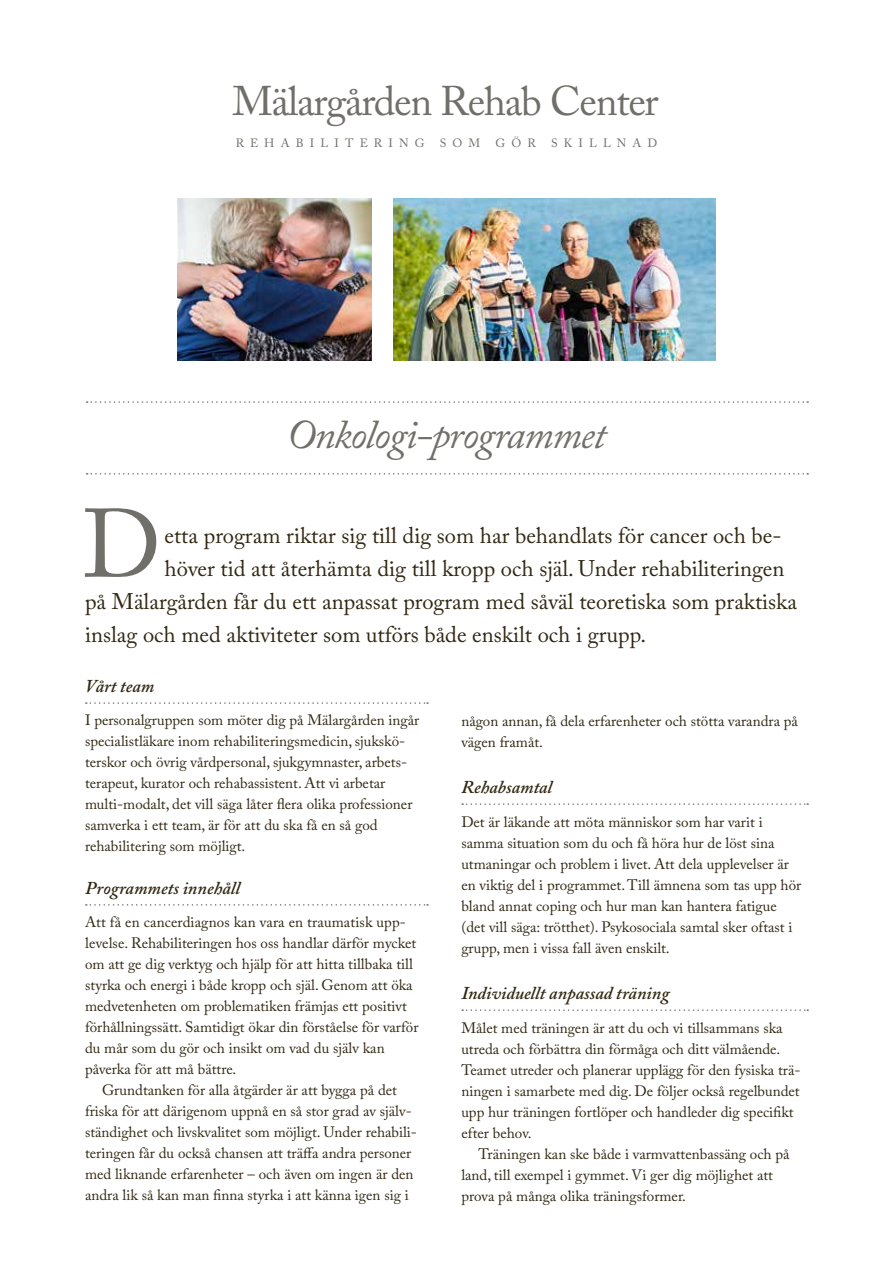
<style>
.page{position:relative;width:893px;height:1263px;background:#fff}
.page>*{position:absolute;margin:0;border:0;box-sizing:border-box;transform-origin:0 0}
.t1{font:96.15px "Adobe Caslon Pro";color:#716f69}
.t2{font:41.1px "Adobe Caslon Pro";letter-spacing:-.03em;color:#716f69}
.t3{font:italic 40.5px "Adobe Caslon Pro";letter-spacing:-.03em;color:#716f69}
.t4{font:22.5px "Adobe Caslon Pro";color:#312712}
.t5{font:italic 600 18px "Adobe Caslon Pro";color:#312712}
.t6{font:15px/21px "Adobe Caslon Pro";color:#312712}
.t7{font:12px "Adobe Caslon Pro";letter-spacing:.515em;color:#716f69}
</style>
<div class="page">
<svg style="left:86px;top:702px;width:342px;height:2px"></svg>
<svg style="left:86px;top:904px;width:342px;height:2px"></svg>
<svg style="left:462px;top:803px;width:346px;height:2px"></svg>
<svg style="left:462px;top:1009px;width:346px;height:2px"></svg>
<img style="left:394px;top:199px;width:322px;height:161px">
<img style="left:177px;top:199px;width:195px;height:161px">
<svg style="left:87px;top:473px;width:721px;height:2px"></svg>
<svg style="left:87px;top:401px;width:721px;height:2px"></svg>
<h2 class="t2" style="left:232px;top:77px;width:428px">Mälargården Rehab Center</h2>
<p class="t7" style="left:236px;top:136px;width:190px">REHABILITERING</p>
<p class="t7" style="left:440px;top:136px;width:42px">SOM</p>
<p class="t7" style="left:496px;top:136px;width:42px">GÖR</p>
<p class="t7" style="left:551px;top:136px;width:108px">SKILLNAD</p>
<h3 class="t3" style="left:287px;top:410px;width:321px">Onkologi-programmet</h3>
<h1 class="t1" style="left:82px;top:487px;width:80px">D</h1>
<h3 class="t4" style="left:165px;top:522px;width:618px">etta program riktar sig till dig som har behandlats för cancer och be-</h3>
<h3 class="t4" style="left:165px;top:555px;width:621px">höver tid att återhämta dig till kropp och själ. Under rehabiliteringen</h3>
<h3 class="t4" style="left:85px;top:588px;width:713px">på Mälargården får du ett anpassat program med såväl teoretiska som praktiska</h3>
<h3 class="t4" style="left:85px;top:621px;width:563px">inslag och med aktiviteter som utförs både enskilt och i grupp.</h3>
<p class="t5" style="left:85px;top:675px;width:71px">Vårt team</p>
<p class="t6" style="left:85px;top:710px;width:336px">I personalgruppen som möter dig på Mälargården ingår specialistläkare inom rehabiliteringsmedicin, sjukskö&shy;terskor och övrig vårdpersonal, sjukgymnaster, arbets&shy;terapeut, kurator och rehabassistent. Att vi arbetar multi-modalt, det vill säga låter flera olika professioner samverka i ett team, är för att du ska få en så god rehabilitering som möjligt.</p>
<p class="t5" style="left:85px;top:877px;width:157px">Programmets innehåll</p>
<p class="t6" style="left:85px;top:911px;width:335px">Att få en cancerdiagnos kan vara en traumatisk upp&shy;levelse. Rehabiliteringen hos oss handlar därför mycket om att ge dig verktyg och hjälp för att hitta tillbaka till styrka och energi i både kropp och själ. Genom att öka medvetenheten om problematiken främjas ett positivt förhållningssätt. Samtidigt ökar din förståelse för varför du mår som du gör och insikt om vad du själv kan påverka för att må bättre.</p>
<p class="t6" style="left:85px;top:1079px;width:333px;text-align:center">Grundtanken för alla åtgärder är att bygga på det<br>friska för att därigenom uppnå en så stor grad av själv&shy;ständighet och livskvalitet som möjligt. Under rehabili&shy;teringen får du också chansen att träffa andra personer med liknande erfarenheter – och även om ingen är den andra lik så kan man finna styrka i att känna igen sig i</p>
<p class="t6" style="left:461px;top:710px;width:338px">någon annan, få dela erfarenheter och stötta varandra på vägen framåt.</p>
<p class="t5" style="left:461px;top:776px;width:92px">Rehabsamtal</p>
<p class="t6" style="left:461px;top:811px;width:341px">Det är läkande att möta människor som har varit i samma situation som du och få höra hur de löst sina utmaningar och problem i livet. Att dela upplevelser är en viktig del i programmet. Till ämnena som tas upp hör bland annat coping och hur man kan hantera fatigue (det vill säga: trötthet). Psykosociala samtal sker oftast i grupp, men i vissa fall även enskilt.</p>
<p class="t5" style="left:461px;top:982px;width:210px">Individuellt anpassad träning</p>
<p class="t6" style="left:461px;top:1017px;width:341px">Målet med träningen är att du och vi tillsammans ska utreda och förbättra din förmåga och ditt välmående.<br>Teamet utreder och planerar upplägg för den fysiska trä&shy;ningen i samarbete med dig. De följer också regelbundet upp hur träningen fortlöper och handleder dig specifikt efter behov.</p>
<p class="t6" style="left:461px;top:1143px;width:330px;text-indent:17px">Träningen kan ske både i varmvattenbassäng och på land, till exempel i gymmet. Vi ger dig möjlighet att prova på många olika träningsformer.</p>
</div>
